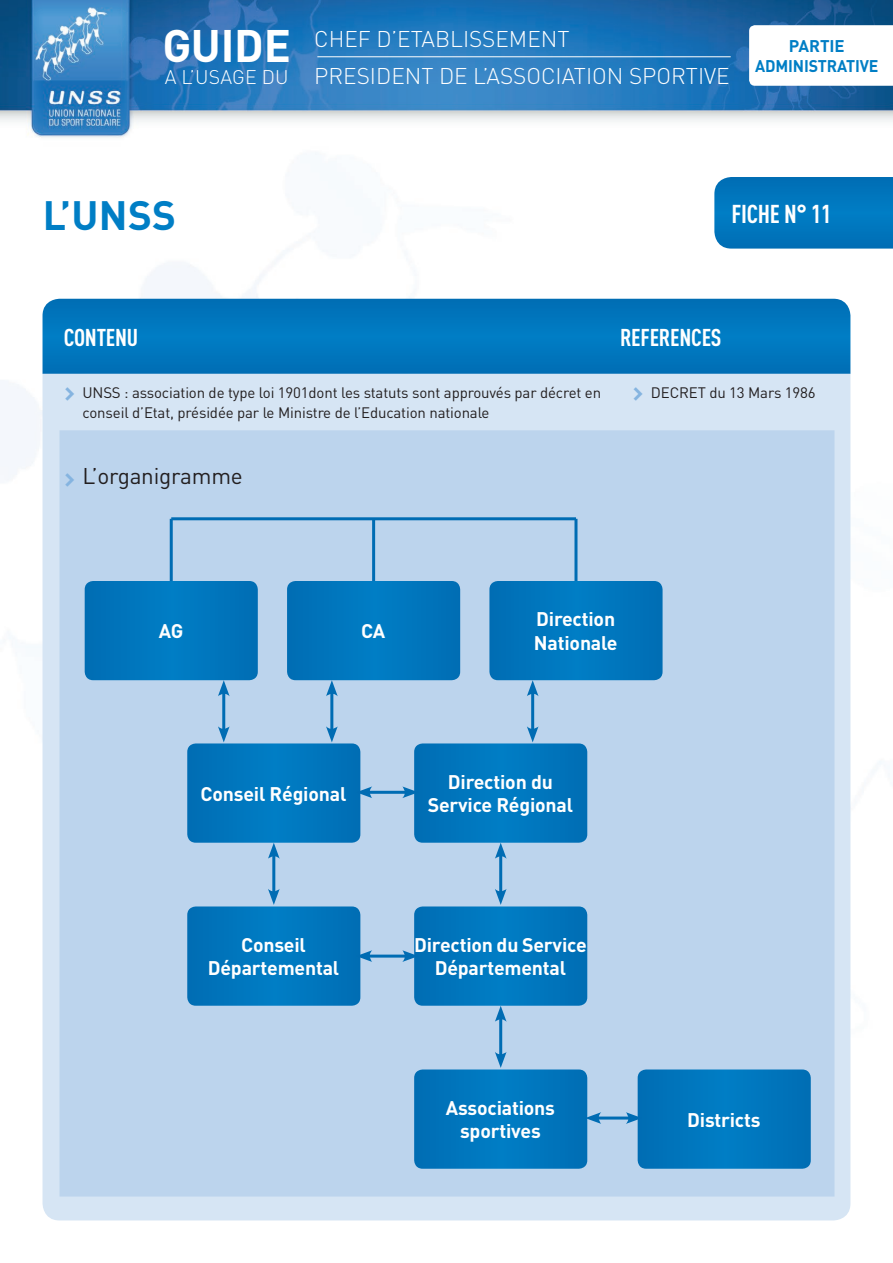
<style>
.page{position:relative;width:893px;height:1263px;background:#fff}
.page>*{position:absolute;margin:0;border:0;box-sizing:border-box;transform-origin:0 0}
.t1{font:700 45px "DIN Pro";letter-spacing:-.005em;color:#fff}
.t2{font:700 40.5px "DIN Pro";color:#007ec5}
.t3{font:700 25.5px "DIN Cond";letter-spacing:-.01em;color:#fff}
.t4{font:700 24px "DIN Cond";letter-spacing:-.01em;color:#fff}
.t5{font:300 22.5px/37px "DIN Pro";color:#fff}
.t6{font:22.5px "DIN Pro";letter-spacing:-.01em;color:#231f20}
.t7{font:700 19.5px/23.4px "DIN Pro";letter-spacing:-.01em;color:#fff;text-align:center}
.t8{font:300 19.5px "DIN Pro";letter-spacing:.01em;color:#fff}
.t9{font:700 16.8px/19.8px "DIN Pro";letter-spacing:-.01em;color:#007ec5}
.t10{font:700 16.8px "DIN Pro";letter-spacing:-.01em;color:#007ec5;scale:.95 1}
.t11{font:15px/19.5px "DIN Pro";letter-spacing:-.01em;color:#231f20}
</style>
<div class="page">
<img style="left:0;top:0;width:893px;height:1221px">
<hr style="left:317px;top:56px;width:414px;height:1px;background:#fff">
<svg style="left:43px;top:299px;width:807px;height:75px;background:#0175bc"></svg>
<svg style="left:749px;top:25px;width:144px;height:61px"></svg>
<div style="left:43px;top:374px;width:807px;height:846px;background:#d6e5f4"></div>
<div style="left:60px;top:430px;width:774px;height:766px;background:#bcd4ed"></div>
<svg style="left:714px;top:177px;width:179px;height:72px;background:#0477bd"></svg>
<hr style="left:171px;top:517px;width:405px;height:3px;background:#006cb3">
<hr style="left:170px;top:519px;width:3px;height:62px;background:#006cb3">
<hr style="left:372px;top:519px;width:3px;height:62px;background:#006cb3">
<hr style="left:574px;top:519px;width:3px;height:62px;background:#006cb3">
<hr style="left:531px;top:691px;width:3px;height:41px;background:#006cb3">
<svg style="left:489px;top:581px;width:174px;height:115px;background:#1a82c3"></svg>
<hr style="left:330px;top:691px;width:3px;height:41px;background:#006cb3">
<svg style="left:287px;top:581px;width:173px;height:115px;background:#1982c2"></svg>
<hr style="left:222px;top:691px;width:3px;height:41px;background:#006cb3">
<svg style="left:85px;top:581px;width:173px;height:115px;background:#1982c2"></svg>
<hr style="left:272px;top:853px;width:3px;height:41px;background:#006cb3">
<hr style="left:499px;top:853px;width:3px;height:41px;background:#006cb3">
<hr style="left:367px;top:791px;width:41px;height:3px;background:#006cb3">
<svg style="left:402px;top:726px;width:185px;height:133px;background:#3791ca"></svg>
<svg style="left:187px;top:726px;width:185px;height:133px;background:#3690ca"></svg>
<hr style="left:367px;top:954px;width:41px;height:3px;background:#006cb3">
<svg style="left:187px;top:889px;width:185px;height:117px;background:#2588c5"></svg>
<hr style="left:595px;top:1116px;width:36px;height:3px;background:#006cb3">
<svg style="left:626px;top:1069px;width:185px;height:100px;background:#0d7bbf"></svg>
<hr style="left:499px;top:1016px;width:3px;height:41px;background:#006cb3">
<svg style="left:402px;top:889px;width:185px;height:133px;background:#3791ca"></svg>
<svg style="left:414px;top:1052px;width:187px;height:117px;background:#2789c6"></svg>
<svg style="left:66px;top:387px;width:8px;height:14px"></svg>
<svg style="left:634px;top:387px;width:9px;height:14px"></svg>
<svg style="left:66px;top:473px;width:8px;height:14px"></svg>
<h1 class="t1" style="left:162px;top:15px;width:130px">GUIDE</h1>
<p class="t8" style="left:165px;top:64px;width:125px">A L’USAGE DU</p>
<p class="t5" style="left:314px;top:19px;width:417px">CHEF D’ETABLISSEMENT<br>PRESIDENT DE L’ASSOCIATION SPORTIVE</p>
<p class="t9" style="left:755px;top:35px;width:82px;text-indent:34px">partie<br>ADMINISTRAT</p>
<p class="t10" style="left:855px;top:54px;width:26px">IVE</p>
<h2 class="t2" style="left:43px;top:188px;width:135px">L’UNSS</h2>
<h3 class="t3" style="left:731px;top:199px;width:101px">FICHE N° 11</h3>
<p class="t4" style="left:64px;top:323px;width:76px">CONTENU</p>
<p class="t4" style="left:620px;top:323px;width:103px">REFERENCES</p>
<p class="t11" style="left:83px;top:382px;width:520px">UNSS : association de type loi 1901dont les statuts sont approuvés par décret en conseil d’Etat, présidée par le Ministre de l’Education nationale</p>
<p class="t11" style="left:651px;top:382px;width:166px">DECRET du 13 Mars 1986</p>
<p class="t6" style="left:83px;top:461px;width:162px">L’organigramme</p>
<p class="t7" style="left:159px;top:618px;width:26px">AG</p>
<p class="t7" style="left:361px;top:618px;width:26px">CA</p>
<p class="t7" style="left:534px;top:607px;width:85px;text-align:left">Direction<br>Nationale</p>
<p class="t7" style="left:201px;top:781px;width:147px">Conseil Régional</p>
<p class="t7" style="left:208px;top:932px;width:133px">Conseil<br>Départemental</p>
<p class="t7" style="left:428px;top:769px;width:147px">Direction du<br>Service Régional</p>
<p class="t7" style="left:414px;top:932px;width:174px">Direction du Service<br>Départemental</p>
<p class="t7" style="left:446px;top:1095px;width:111px">Associations sportives</p>
<p class="t7" style="left:687px;top:1107px;width:75px">Districts</p>
</div>
